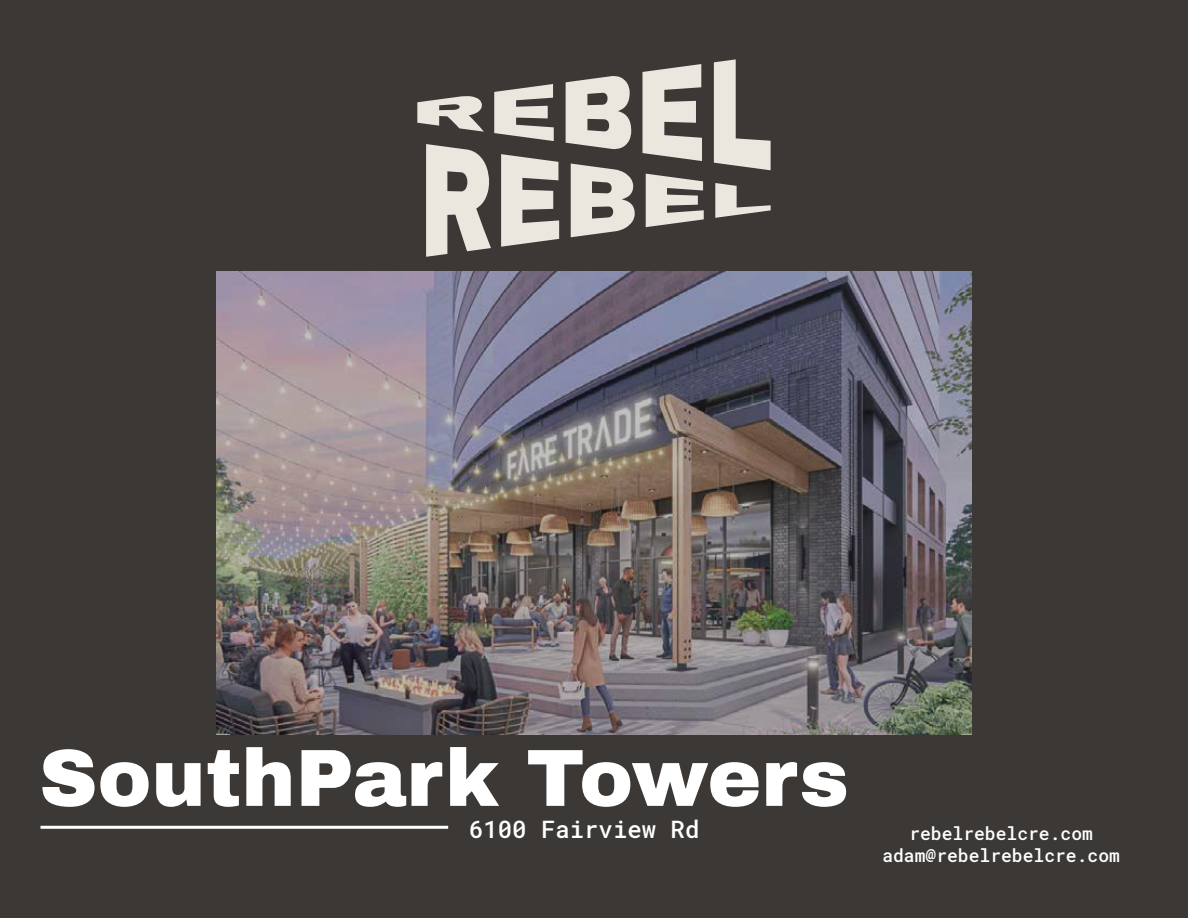
<style>
.page{position:relative;width:1188px;height:918px;background:#fff}
.page>*{position:absolute;margin:0;border:0;box-sizing:border-box;transform-origin:0 0}
.t1{font:900 81px "Archivo";color:#fff}
.t2{font:500 24px "Roboto Mono";color:#fff}
.t3{font:500 18px/21.6px "Roboto Mono";color:#fff;text-align:center}
</style>
<div class="page">
<div style="left:1px;top:1px;width:1186px;height:916px;background:#3b3836"></div>
<img style="left:216px;top:271px;width:756px;height:464px">
<svg style="left:566px;top:76px;width:65px;height:73px"></svg>
<svg style="left:643px;top:64px;width:59px;height:97px"></svg>
<svg style="left:714px;top:59px;width:57px;height:111px"></svg>
<svg style="left:417px;top:84px;width:142px;height:173px"></svg>
<svg style="left:571px;top:164px;width:64px;height:73px"></svg>
<svg style="left:646px;top:174px;width:58px;height:53px"></svg>
<svg style="left:715px;top:183px;width:56px;height:35px"></svg>
<hr style="left:40px;top:826px;width:408px;height:3px;background:#fff">
<h1 class="t1" style="left:39px;top:728px;width:811px">SouthPark Towers</h1>
<h2 class="t2" style="left:469px;top:813px;width:232px">6100 Fairview Rd</h2>
<p class="t3" style="left:882px;top:823px;width:239px">rebelrebelcre.com adam@rebelrebelcre.com</p>
</div>
